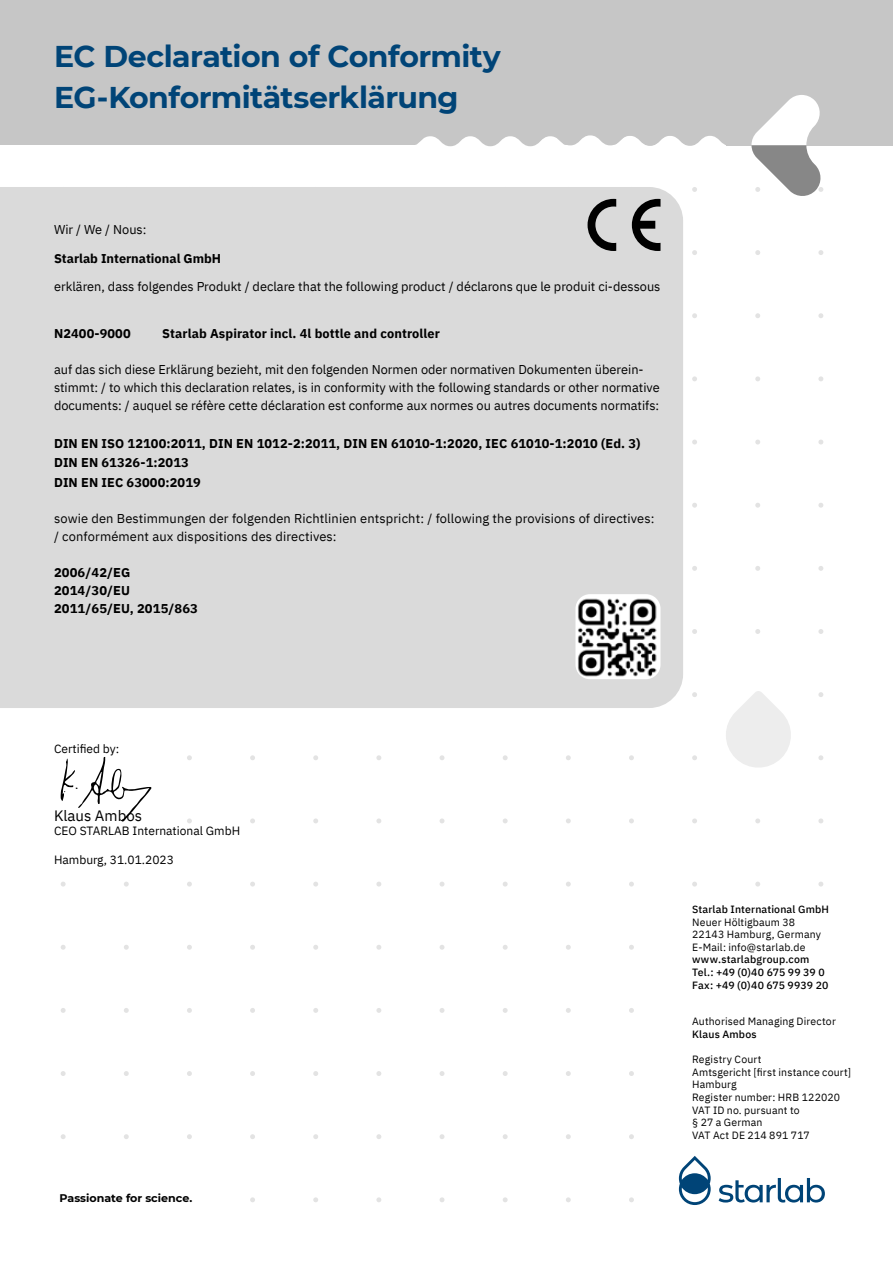
<style>
.page{position:relative;width:893px;height:1263px;background:#fff}
.page>*{position:absolute;margin:0;border:0;box-sizing:border-box;transform-origin:0 0}
.t1{font:700 30px "Montserrat";letter-spacing:-.02em;color:#047}
.t2{font:15px "IBM Plex Sans";color:#000}
.t3{font:12.75px/18px "IBM Plex Sans";color:#000}
.t4{font:700 12.75px/19.5px "IBM Plex Sans";letter-spacing:.01em;color:#000}
.t5{font:12px "IBM Plex Sans";color:#000}
.t6{font:700 11.1px "Montserrat";color:#000}
.t7{font:10.5px/12.6px "IBM Plex Sans";letter-spacing:.015em;color:#000}
.t8{font:500 10.5px/12.6px "IBM Plex Sans";letter-spacing:.015em;color:#000}
</style>
<div class="page">
<svg style="left:692px;top:187px;width:5px;height:5px"></svg>
<svg style="left:692px;top:250px;width:5px;height:5px"></svg>
<svg style="left:755px;top:250px;width:5px;height:5px"></svg>
<svg style="left:818px;top:250px;width:5px;height:5px"></svg>
<svg style="left:692px;top:313px;width:5px;height:5px"></svg>
<svg style="left:755px;top:313px;width:5px;height:5px"></svg>
<svg style="left:818px;top:313px;width:5px;height:5px"></svg>
<svg style="left:692px;top:376px;width:5px;height:5px"></svg>
<svg style="left:755px;top:376px;width:5px;height:5px"></svg>
<svg style="left:818px;top:376px;width:5px;height:5px"></svg>
<svg style="left:692px;top:440px;width:5px;height:4px"></svg>
<svg style="left:755px;top:440px;width:5px;height:4px"></svg>
<svg style="left:818px;top:440px;width:5px;height:4px"></svg>
<svg style="left:692px;top:503px;width:5px;height:5px"></svg>
<svg style="left:755px;top:503px;width:5px;height:5px"></svg>
<svg style="left:818px;top:503px;width:5px;height:5px"></svg>
<svg style="left:692px;top:566px;width:5px;height:5px"></svg>
<svg style="left:755px;top:566px;width:5px;height:5px"></svg>
<svg style="left:818px;top:566px;width:5px;height:5px"></svg>
<svg style="left:692px;top:629px;width:5px;height:5px"></svg>
<svg style="left:755px;top:629px;width:5px;height:5px"></svg>
<svg style="left:818px;top:629px;width:5px;height:5px"></svg>
<svg style="left:692px;top:692px;width:5px;height:5px"></svg>
<svg style="left:818px;top:692px;width:5px;height:5px"></svg>
<svg style="left:187px;top:755px;width:5px;height:5px"></svg>
<svg style="left:250px;top:755px;width:5px;height:5px"></svg>
<svg style="left:313px;top:755px;width:5px;height:5px"></svg>
<svg style="left:376px;top:755px;width:5px;height:5px"></svg>
<svg style="left:440px;top:755px;width:4px;height:5px"></svg>
<svg style="left:503px;top:755px;width:5px;height:5px"></svg>
<svg style="left:566px;top:755px;width:5px;height:5px"></svg>
<svg style="left:629px;top:755px;width:5px;height:5px"></svg>
<svg style="left:692px;top:755px;width:5px;height:5px"></svg>
<svg style="left:818px;top:755px;width:5px;height:5px"></svg>
<svg style="left:187px;top:818px;width:5px;height:5px"></svg>
<svg style="left:250px;top:818px;width:5px;height:5px"></svg>
<svg style="left:313px;top:818px;width:5px;height:5px"></svg>
<svg style="left:376px;top:818px;width:5px;height:5px"></svg>
<svg style="left:440px;top:818px;width:4px;height:5px"></svg>
<svg style="left:503px;top:818px;width:5px;height:5px"></svg>
<svg style="left:566px;top:818px;width:5px;height:5px"></svg>
<svg style="left:629px;top:818px;width:5px;height:5px"></svg>
<svg style="left:692px;top:818px;width:5px;height:5px"></svg>
<svg style="left:755px;top:818px;width:5px;height:5px"></svg>
<svg style="left:818px;top:818px;width:5px;height:5px"></svg>
<svg style="left:61px;top:882px;width:5px;height:4px"></svg>
<svg style="left:124px;top:882px;width:5px;height:4px"></svg>
<svg style="left:187px;top:882px;width:5px;height:4px"></svg>
<svg style="left:250px;top:882px;width:5px;height:4px"></svg>
<svg style="left:313px;top:882px;width:5px;height:4px"></svg>
<svg style="left:376px;top:882px;width:5px;height:4px"></svg>
<svg style="left:440px;top:882px;width:4px;height:4px"></svg>
<svg style="left:503px;top:882px;width:5px;height:4px"></svg>
<svg style="left:566px;top:882px;width:5px;height:4px"></svg>
<svg style="left:629px;top:882px;width:5px;height:4px"></svg>
<svg style="left:692px;top:882px;width:5px;height:4px"></svg>
<svg style="left:755px;top:882px;width:5px;height:4px"></svg>
<svg style="left:818px;top:882px;width:5px;height:4px"></svg>
<svg style="left:61px;top:945px;width:5px;height:5px"></svg>
<svg style="left:124px;top:945px;width:5px;height:5px"></svg>
<svg style="left:187px;top:945px;width:5px;height:5px"></svg>
<svg style="left:250px;top:945px;width:5px;height:5px"></svg>
<svg style="left:313px;top:945px;width:5px;height:5px"></svg>
<svg style="left:376px;top:945px;width:5px;height:5px"></svg>
<svg style="left:440px;top:945px;width:4px;height:5px"></svg>
<svg style="left:503px;top:945px;width:5px;height:5px"></svg>
<svg style="left:566px;top:945px;width:5px;height:5px"></svg>
<svg style="left:629px;top:945px;width:5px;height:5px"></svg>
<svg style="left:61px;top:1008px;width:5px;height:5px"></svg>
<svg style="left:124px;top:1008px;width:5px;height:5px"></svg>
<svg style="left:187px;top:1008px;width:5px;height:5px"></svg>
<svg style="left:250px;top:1008px;width:5px;height:5px"></svg>
<svg style="left:313px;top:1008px;width:5px;height:5px"></svg>
<svg style="left:376px;top:1008px;width:5px;height:5px"></svg>
<svg style="left:440px;top:1008px;width:4px;height:5px"></svg>
<svg style="left:503px;top:1008px;width:5px;height:5px"></svg>
<svg style="left:566px;top:1008px;width:5px;height:5px"></svg>
<svg style="left:629px;top:1008px;width:5px;height:5px"></svg>
<svg style="left:61px;top:1071px;width:5px;height:5px"></svg>
<svg style="left:124px;top:1071px;width:5px;height:5px"></svg>
<svg style="left:187px;top:1071px;width:5px;height:5px"></svg>
<svg style="left:250px;top:1071px;width:5px;height:5px"></svg>
<svg style="left:313px;top:1071px;width:5px;height:5px"></svg>
<svg style="left:376px;top:1071px;width:5px;height:5px"></svg>
<svg style="left:440px;top:1071px;width:4px;height:5px"></svg>
<svg style="left:503px;top:1071px;width:5px;height:5px"></svg>
<svg style="left:566px;top:1071px;width:5px;height:5px"></svg>
<svg style="left:629px;top:1071px;width:5px;height:5px"></svg>
<svg style="left:61px;top:1134px;width:5px;height:5px"></svg>
<svg style="left:124px;top:1134px;width:5px;height:5px"></svg>
<svg style="left:187px;top:1134px;width:5px;height:5px"></svg>
<svg style="left:250px;top:1134px;width:5px;height:5px"></svg>
<svg style="left:313px;top:1134px;width:5px;height:5px"></svg>
<svg style="left:376px;top:1134px;width:5px;height:5px"></svg>
<svg style="left:440px;top:1134px;width:4px;height:5px"></svg>
<svg style="left:503px;top:1134px;width:5px;height:5px"></svg>
<svg style="left:566px;top:1134px;width:5px;height:5px"></svg>
<svg style="left:629px;top:1134px;width:5px;height:5px"></svg>
<svg style="left:250px;top:1197px;width:5px;height:5px"></svg>
<svg style="left:313px;top:1197px;width:5px;height:5px"></svg>
<svg style="left:376px;top:1197px;width:5px;height:5px"></svg>
<svg style="left:440px;top:1197px;width:4px;height:5px"></svg>
<svg style="left:503px;top:1197px;width:5px;height:5px"></svg>
<svg style="left:566px;top:1197px;width:5px;height:5px"></svg>
<svg style="left:629px;top:1197px;width:5px;height:5px"></svg>
<div style="left:399px;top:0;width:335px;height:78px;background:#c6c6c6"></div>
<div style="left:0;top:187px;width:683px;height:521px;background:#dadada"></div>
<div style="left:0;top:0;width:415px;height:145px;background:#c6c6c6"></div>
<div style="left:726px;top:0;width:167px;height:146px;background:#c6c6c6"></div>
<svg style="left:415px;top:78px;width:337px;height:68px;background:#c9c9c9"></svg>
<svg style="left:752px;top:95px;width:71px;height:101px"></svg>
<svg style="left:726px;top:691px;width:65px;height:76px"></svg>
<svg style="left:60px;top:756px;width:92px;height:66px"></svg>
<svg style="left:629px;top:199px;width:31px;height:56px;background:#828282"></svg>
<svg style="left:588px;top:199px;width:28px;height:52px"></svg>
<img style="left:575px;top:594px;width:85px;height:85px">
<svg style="left:719px;top:1178px;width:106px;height:24px"></svg>
<svg style="left:679px;top:1156px;width:32px;height:49px"></svg>
<h1 class="t1" style="left:54px;top:35px;width:448px">EC Declaration of Conformity</h1>
<h1 class="t1" style="left:54px;top:75px;width:406px">EG-Konformitätserklärung</h1>
<p class="t3" style="left:54px;top:220px;width:94px">Wir / We / Nous:</p>
<p class="t4" style="left:54px;top:247px;width:169px">Starlab International GmbH</p>
<p class="t3" style="left:54px;top:277px;width:608px">erklären, dass folgendes Produkt / declare that the following product / déclarons que le produit ci-dessous</p>
<p class="t4" style="left:54px;top:323px;width:78px">N2400-9000</p>
<p class="t4" style="left:162px;top:323px;width:279px">Starlab Aspirator incl. 4l bottle and controller</p>
<p class="t3" style="left:54px;top:359px;width:607px">auf das sich diese Erklärung bezieht, mit den folgenden Normen oder normativen Dokumenten überein&shy;stimmt: / to which this declaration relates, is in conformity with the following standards or other normative documents: / auquel se réfère cette déclaration est conforme aux normes ou autres documents normatifs:</p>
<p class="t4" style="left:54px;top:432px;width:588px">DIN EN ISO 12100:2011, DIN EN 1012-2:2011, DIN EN 61010-1:2020, IEC 61010-1:2010 (Ed. 3)<br>DIN EN 61326-1:2013<br>DIN EN IEC 63000:2019</p>
<p class="t3" style="left:54px;top:508px;width:602px">sowie den Bestimmungen der folgenden Richtlinien entspricht: / following the provisions of directives: / conformément aux dispositions des directives:</p>
<p class="t4" style="left:54px;top:562px;width:146px;line-height:18px">2006/42/EG<br>2014/30/EU<br>2011/65/EU, 2015/863</p>
<p class="t5" style="left:54px;top:740px;width:67px">Certified by:</p>
<p class="t2" style="left:54px;top:804px;width:90px">Klaus Ambos</p>
<p class="t5" style="left:54px;top:822px;width:188px">CEO STARLAB International GmbH</p>
<p class="t5" style="left:54px;top:850px;width:121px">Hamburg, 31.01.2023</p>
<p class="t6" style="left:60px;top:1190px;width:134px">Passionate for science.</p>
<p class="t8" style="left:692px;top:902px;width:138px">Starlab International GmbH</p>
<p class="t7" style="left:692px;top:915px;width:130px">Neuer Höltigbaum 38<br>22143 Hamburg, Germany<br>E-Mail: info@starlab.de</p>
<p class="t8" style="left:692px;top:952px;width:138px">www.starlabgroup.com<br>Tel.: +49 (0)40 675 99 39 0<br>Fax: +49 (0)40 675 9939 20</p>
<p class="t7" style="left:692px;top:1014px;width:145px">Authorised Managing Director</p>
<p class="t8" style="left:692px;top:1027px;width:66px">Klaus Ambos</p>
<p class="t7" style="left:692px;top:1052px;width:160px">Registry Court<br>Amtsgericht [first instance court]<br>Hamburg<br>Register number: HRB 122020<br>VAT ID no. pursuant to<br>§ 27 a German<br>VAT Act DE 214 891 717</p>
</div>
